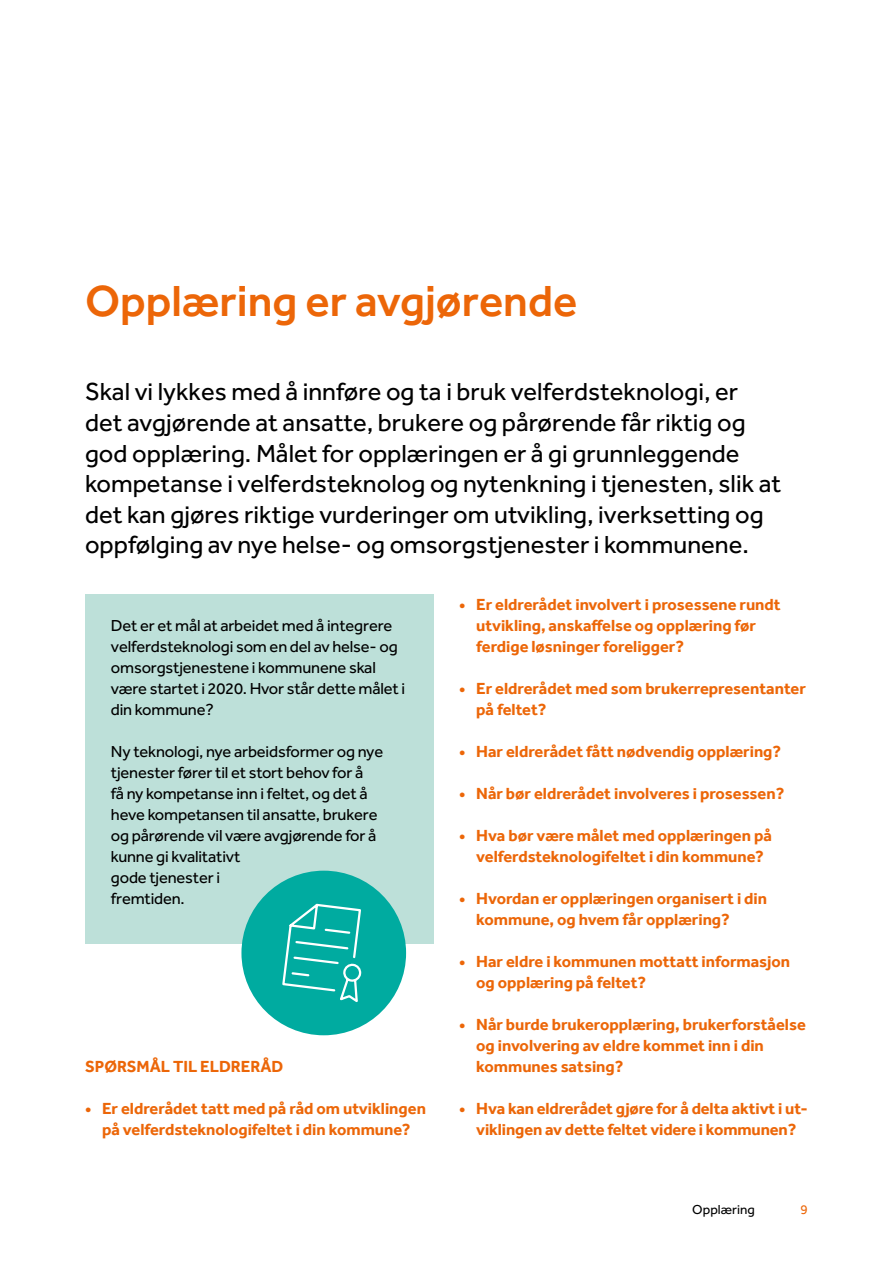
<style>
.page{position:relative;width:893px;height:1263px;background:#fff}
.page>*{position:absolute;margin:0;border:0;box-sizing:border-box;transform-origin:0 0}
.t1{font:500 45px "Effra Std";color:#ec6608}
.t2{font:25.5px/30.6px "Effra Std";color:#000}
.t3{font:700 16.5px/21px "Effra";color:#ec6608}
.t4{font:16.5px/21px "Effra Std";letter-spacing:-.01em;color:#000}
.t5{font:13.5px "Effra Std";color:#000}
.t6{font:13.5px "Effra Std";color:#ec6608}
</style>
<div class="page">
<div style="left:85px;top:594px;width:349px;height:350px;background:#bde0d9"></div>
<div style="left:241px;top:871px;width:165px;height:164px;background:#00aba0;border-radius:50%"></div>
<svg style="left:282px;top:903px;width:80px;height:99px"></svg>
<h1 class="t1" style="left:85px;top:274px;width:494px">Opplæring er avgjørende</h1>
<p class="t2" style="left:85px;top:376px;width:698px">Skal vi lykkes med å innføre og ta i bruk velferdsteknologi, er det avgjørende at ansatte, brukere og pårørende får riktig og god opplæring. Målet for opplæringen er å gi grunnleggende kompetanse i velferdsteknolog og nytenkning i tjenesten, slik at det kan gjøres riktige vurderinger om utvikling, iverksetting og oppfølging av nye helse- og omsorgstjenester i kommunene.</p>
<p class="t4" style="left:111px;top:615px;width:296px">Det er et mål at arbeidet med å integrere velferdsteknologi som en del av helse- og omsorgstjenestene i kommunene skal være startet i 2020. Hvor står dette målet i din kommune?</p>
<p class="t4" style="left:111px;top:741px;width:274px">Ny teknologi, nye arbeidsformer og nye tjenester fører til et stort behov for å<br>få ny kompetanse inn i feltet, og det å heve kompetansen til ansatte, brukere og pårørende vil være avgjørende for å kunne gi kvalitativt<br>gode tjenester i<br>fremtiden.</p>
<p class="t3" style="left:85px;top:1056px;width:200px">SPØRSMÅL TIL ELDRERÅD</p>
<p class="t3" style="left:85px;top:1098px;width:342px;text-align:center">• Er eldrerådet tatt med på råd om utviklingen på velferdsteknologifeltet i din kommune?</p>
<p class="t3" style="left:476px;top:594px;width:306px;text-indent:-17px">• Er eldrerådet involvert i prosessene rundt utvikling, anskaffelse og opplæring før ferdige løsninger foreligger?</p>
<p class="t3" style="left:476px;top:678px;width:331px;text-indent:-17px">• Er eldrerådet med som brukerrepresentanter på feltet?</p>
<p class="t3" style="left:459px;top:741px;width:323px">• Har eldrerådet fått nødvendig opplæring?</p>
<p class="t3" style="left:459px;top:783px;width:327px">• Når bør eldrerådet involveres i prosessen?</p>
<p class="t3" style="left:459px;top:825px;width:314px;text-align:center">• Hva bør være målet med opplæringen på velferdsteknologifeltet i din kommune?</p>
<p class="t3" style="left:476px;top:888px;width:292px;text-indent:-17px">• Hvordan er opplæringen organisert i din kommune, og hvem får opplæring?</p>
<p class="t3" style="left:476px;top:951px;width:315px;text-indent:-17px">• Har eldre i kommunen mottatt informasjon og opplæring på feltet?</p>
<p class="t3" style="left:476px;top:1014px;width:331px;text-indent:-17px">• Når burde brukeropplæring, brukerforståelse og involvering av eldre kommet inn i din kommunes satsing?</p>
<p class="t3" style="left:459px;top:1098px;width:350px;text-align:center">• Hva kan eldrerådet gjøre for å delta aktivt i ut&shy;viklingen av dette feltet videre i kommunen?</p>
<p class="t5" style="left:692px;top:1202px;width:64px">Opplæring</p>
<p class="t6" style="left:801px;top:1201px;width:9px">9</p>
</div>
